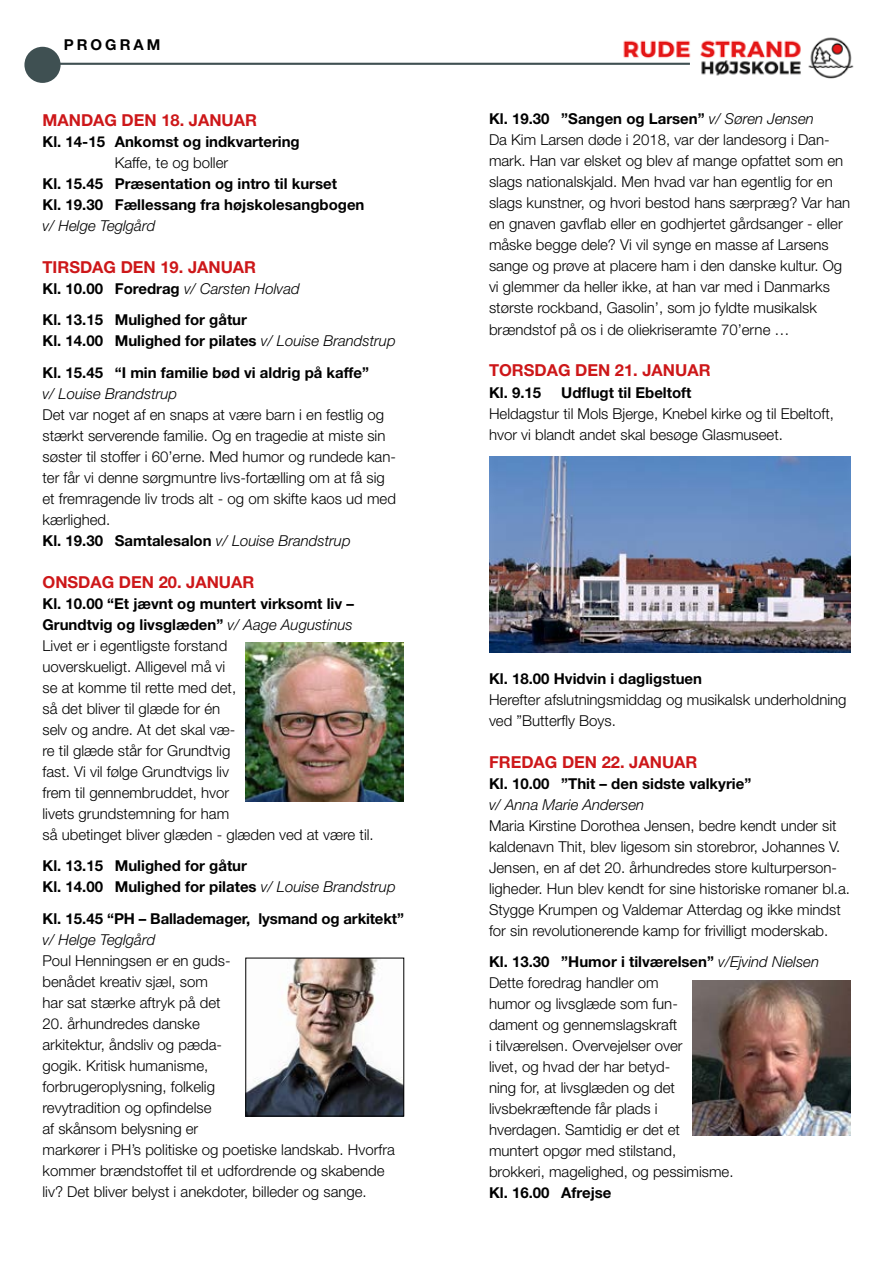
<style>
.page{position:relative;width:893px;height:1263px;background:#fff}
.page>*{position:absolute;margin:0;border:0;box-sizing:border-box;transform-origin:0 0}
.t1{font:700 16.5px "Helvetica Neue LT Std";color:#cd1719}
.t2{font:300 15px/21px "Helvetica Neue LT Std";color:#000}
.t3{font:700 15px/21px "Helvetica Neue LT Std";color:#000}
.t4{font:italic 300 15px "Helvetica Neue LT Std";color:#000}
.t5{font:700 15px "Helvetica Neue LT Std";letter-spacing:.2em;color:#000}
.s1{font-weight:300;font-style:italic}
.s2{font-weight:700}
.s3{font-style:italic}
</style>
<div class="page">
<img style="left:619px;top:37px;width:235px;height:42px">
<hr style="left:40px;top:63px;width:650px;height:2px;background:#3f5052">
<div style="left:24px;top:47px;width:37px;height:36px;background:#3f5052;border-radius:50%"></div>
<img style="left:248px;top:960px;width:154px;height:154px">
<div style="left:246px;top:958px;width:158px;height:158px;border:1px solid #000"></div>
<img style="left:692px;top:980px;width:158px;height:155px">
<img style="left:246px;top:643px;width:158px;height:158px">
<img style="left:489px;top:456px;width:361px;height:197px">
<p class="t5" style="left:64px;top:36px;width:98px">PROGRAM</p>
<p class="t1" style="left:43px;top:109px;width:216px">MANDAG DEN 18. JANUAR</p>
<p class="t3" style="left:43px;top:130px;width:259px">Kl. 14-15 Ankomst og indkvartering</p>
<p class="t2" style="left:115px;top:151px;width:115px">Kaffe, te og boller</p>
<p class="t3" style="left:43px;top:172px;width:323px">Kl. 15.45 Præsentation og intro til kurset<br>Kl. 19.30 Fællessang fra højskolesangbogen</p>
<p class="t4" style="left:43px;top:216px;width:114px">v/ Helge Teglgård</p>
<p class="t1" style="left:43px;top:256px;width:215px">TIRSDAG DEN 19. JANUAR</p>
<p class="t3" style="left:43px;top:272px;width:259px;line-height:31.5px">Kl. 10.00 Foredrag <span class="s1">v/ Carsten Holvad<br></span>Kl. 13.15 Mulighed for gåtur</p>
<p class="t3" style="left:43px;top:325px;width:355px;line-height:31.5px">Kl. 14.00 Mulighed for pilates <span class="s1">v/ Louise Brandstrup<br></span>Kl. 15.45 “I min familie bød vi aldrig på kaffe”</p>
<p class="t4" style="left:43px;top:384px;width:136px">v/ Louise Brandstrup</p>
<p class="t2" style="left:43px;top:403px;width:355px">Det var noget af en snaps at være barn i en festlig og stærkt serverende familie. Og en tragedie at miste sin søster til stoffer i 60’erne. Med humor og rundede kan&shy;ter får vi denne sørgmuntre livs-fortælling om at få sig et fremragende liv trods alt - og om skifte kaos ud med kærlighed.<br><span class="s2">Kl. 19.30 Samtalesalon</span> <span class="s3">v/ Louise Brandstrup</span></p>
<p class="t1" style="left:43px;top:571px;width:213px">ONSDAG DEN 20. JANUAR</p>
<p class="t2" style="left:43px;top:592px;width:333px"><span class="s2">Kl. 10.00 “Et jævnt og muntert virksomt liv – Grundtvig og livsglæden”</span> <span class="s3">v/ Aage Augustinus </span>Livet er i egentligste forstand<br>uoverskueligt. Alligevel må vi<br>se at komme til rette med det,<br>så det bliver til glæde for én<br>selv og andre. At det skal væ-<br>re til glæde står for Grundtvig<br>fast. Vi vil følge Grundtvigs liv<br>frem til gennembruddet, hvor<br>livets grundstemning for ham<br>så ubetinget bliver glæden - glæden ved at være til.</p>
<p class="t3" style="left:43px;top:855px;width:355px">Kl. 13.15 Mulighed for gåtur<br>Kl. 14.00 Mulighed for pilates <span class="s1">v/ Louise Brandstrup</span></p>
<p class="t3" style="left:43px;top:907px;width:363px">Kl. 15.45 “PH – Ballademager, lysmand og arkitekt”</p>
<p class="t4" style="left:43px;top:930px;width:114px">v/ Helge Teglgård</p>
<p class="t2" style="left:43px;top:949px;width:190px">Poul Henningsen er en guds&shy;benådet kreativ sjæl, som har sat stærke aftryk på det</p>
<p class="t2" style="left:43px;top:1012px;width:354px">20. århundredes danske<br>arkitektur, åndsliv og pæda-<br>gogik. Kritisk humanisme,<br>forbrugeroplysning, folkelig<br>revytradition og opfindelse<br>af skånsom belysning er<br>markører i PH’s politiske og poetiske landskab. Hvorfra kommer brændstoffet til et udfordrende og skabende liv? Det bliver belyst i anekdoter, billeder og sange.</p>
<p class="t2" style="left:489px;top:108px;width:363px"><span class="s2">Kl. 19.30 ”Sangen og Larsen”</span> <span class="s3">v/ Søren Jensen<br></span>Da Kim Larsen døde i 2018, var der landesorg i Dan&shy;mark. Han var elsket og blev af mange opfattet som en slags nationalskjald. Men hvad var han egentlig for en slags kunstner, og hvori bestod hans særpræg? Var han en gnaven gavflab eller en godhjertet gårdsanger - eller måske begge dele? Vi vil synge en masse af Larsens sange og prøve at placere ham i den danske kultur. Og vi glemmer da heller ikke, at han var med i Danmarks største rockband, Gasolin’, som jo fyldte musikalsk brændstof på os i de oliekriseramte 70’erne …</p>
<p class="t1" style="left:489px;top:360px;width:223px">TORSDAG DEN 21. JANUAR</p>
<p class="t3" style="left:489px;top:381px;width:54px">Kl. 9.15</p>
<p class="t3" style="left:561px;top:381px;width:132px">Udflugt til Ebeltoft</p>
<p class="t2" style="left:489px;top:402px;width:347px">Heldagstur til Mols Bjerge, Knebel kirke og til Ebeltoft, hvor vi blandt andet skal besøge Glasmuseet.</p>
<p class="t3" style="left:489px;top:667px;width:215px">Kl. 18.00 Hvidvin i dagligstuen</p>
<p class="t2" style="left:489px;top:688px;width:359px">Herefter afslutningsmiddag og musikalsk underholdning ved ”Butterfly Boys.</p>
<p class="t1" style="left:489px;top:751px;width:210px">FREDAG DEN 22. JANUAR</p>
<p class="t3" style="left:489px;top:772px;width:264px">Kl. 10.00 ”Thit – den sidste valkyrie”</p>
<p class="t4" style="left:489px;top:795px;width:157px">v/ Anna Marie Andersen</p>
<p class="t2" style="left:489px;top:814px;width:362px">Maria Kirstine Dorothea Jensen, bedre kendt under sit kaldenavn Thit, blev ligesom sin storebror, Johannes V.<br>Jensen, en af det 20. århundredes store kulturperson&shy;ligheder. Hun blev kendt for sine historiske romaner bl.a.<br>Stygge Krumpen og Valdemar Atterdag og ikke mindst for sin revolutionerende kamp for frivilligt moderskab.</p>
<p class="t2" style="left:489px;top:951px;width:332px"><span class="s2">Kl. 13.30 ”Humor i tilværelsen”</span> <span class="s3">v/Ejvind Nielsen<br></span>Dette foredrag handler om<br>humor og livsglæde som fun-<br>dament og gennemslagskraft<br>i tilværelsen. Overvejelser over<br>livet, og hvad der har betyd-<br>ning for, at livsglæden og det<br>livsbekræftende får plads i<br>hverdagen. Samtidig er det et<br>muntert opgør med stilstand,<br>brokkeri, magelighed, og pessimisme.</p>
<p class="t3" style="left:489px;top:1182px;width:124px">Kl. 16.00 Afrejse</p>
</div>
